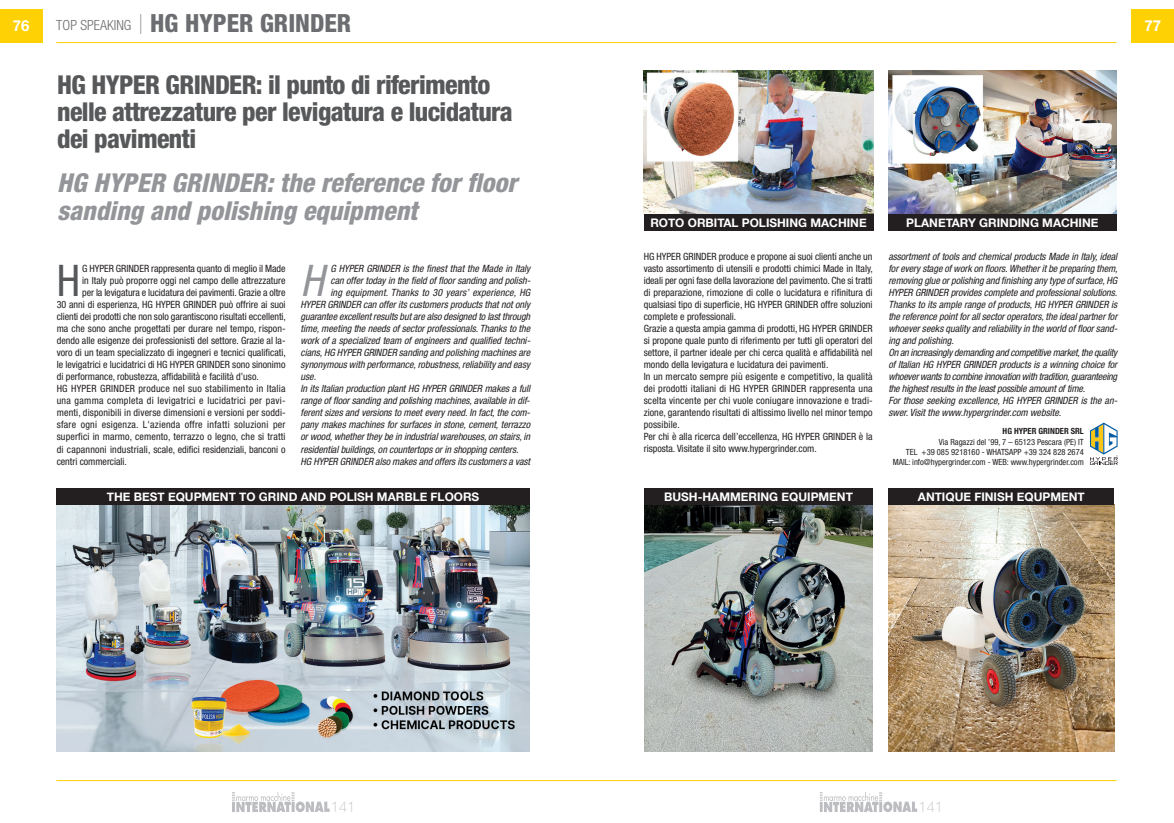
<style>
.page{position:relative;width:1174px;height:823px;background:#fff}
.page>*{position:absolute;margin:0;border:0;box-sizing:border-box;transform-origin:0 0}
.t1{font:condensed 43.6px "Helvetica Neue LT Std";color:#57585a}
.t2{font:italic condensed 43.6px "Helvetica Neue LT Std";color:#939598}
.t3{font:800 condensed 26px/27px "Helvetica Neue LT Std";letter-spacing:-.025em;color:#57585a}
.t4{font:italic 800 condensed 26px/27px "Helvetica Neue LT Std";color:#939598}
.t5{font:800 condensed 25px "Helvetica Neue LT Std";color:#6c6d70}
.t6{font:700 15px "Helvetica Neue";color:#fff}
.t7{font:100 14.6px "Helvetica Neue LT Std";color:#bcbdc0}
.t8{font:300 condensed 14px "Helvetica Neue LT Std";color:#6c6d70}
.t9{font:700 11.8px "Helvetica Neue";color:#fff}
.t10{font:condensed 10px/12px "Helvetica Neue LT Std";color:#231f20;text-align:justify}
.t11{font:italic condensed 10px/12px "Helvetica Neue LT Std";color:#231f20;text-align:justify}
.t12{font:condensed 8.5px "Helvetica Neue LT Std";color:#231f20}
.t13{font:700 condensed 8.5px "Helvetica Neue LT Std";color:#231f20}
.s1{font-family:"Nanum Gothic";font-weight:800;font-stretch:normal;font-size:20px}
</style>
<div class="page">
<div style="left:1131px;top:9px;width:43px;height:34px;background:#fed105"></div>
<div style="left:0;top:9px;width:43px;height:34px;background:#fed105"></div>
<svg style="left:820px;top:792px;width:98px;height:19px"></svg>
<svg style="left:232px;top:792px;width:98px;height:19px"></svg>
<hr style="left:56px;top:42px;width:1060px;height:1px;background:#fed105">
<hr style="left:56px;top:779px;width:1060px;height:1px;background:#fed105">
<img style="left:56px;top:504px;width:474px;height:247px">
<img style="left:888px;top:71px;width:228px;height:143px">
<img style="left:644px;top:504px;width:228px;height:247px">
<img style="left:888px;top:504px;width:226px;height:247px">
<img style="left:643px;top:71px;width:230px;height:143px">
<svg style="left:1090px;top:430px;width:28px;height:35px"></svg>
<svg style="left:1090px;top:422px;width:27px;height:42px"></svg>
<div style="left:644px;top:488px;width:228px;height:16px;background:#231f20"></div>
<div style="left:888px;top:488px;width:226px;height:16px;background:#231f20"></div>
<div style="left:643px;top:214px;width:230px;height:16px;background:#231f20"></div>
<div style="left:888px;top:214px;width:228px;height:16px;background:#231f20"></div>
<div style="left:56px;top:488px;width:474px;height:16px;background:#231f20"></div>
<p class="t8" style="left:56px;top:16px;width:95px">TOP SPEAKING<span class="s1">│</span></p>
<p class="t5" style="left:150px;top:14px;width:202px">HG HYPER GRINDER</p>
<p class="t6" style="left:13px;top:17px;width:18px">76</p>
<p class="t6" style="left:1144px;top:17px;width:18px">77</p>
<p class="t3" style="left:57px;top:74px;width:457px">HG HYPER GRINDER: il punto di riferimento nelle attrezzature per levigatura e lucidatura dei pavimenti</p>
<p class="t4" style="left:57px;top:172px;width:461px">HG HYPER GRINDER: the reference for floor sanding and polishing equipment</p>
<p class="t1" style="left:57px;top:265px;width:25px">H</p>
<p class="t10" style="left:82px;top:263px;width:205px">G HYPER GRINDER rappresenta quanto di meglio il Made</p>
<p class="t10" style="left:82px;top:275px;width:205px">in Italy può proporre oggi nel campo delle attrezzature</p>
<p class="t10" style="left:82px;top:287px;width:205px">per la levigatura e lucidatura dei pavimenti. Grazie a oltre</p>
<p class="t10" style="left:57px;top:299px;width:230px">30 anni di esperienza, HG HYPER GRINDER può offrire ai suoi</p>
<p class="t10" style="left:57px;top:311px;width:231px">clienti dei prodotti che non solo garantiscono risultati eccellenti,</p>
<p class="t10" style="left:57px;top:323px;width:230px">ma che sono anche progettati per durare nel tempo, rispon-</p>
<p class="t10" style="left:57px;top:335px;width:230px">dendo alle esigenze dei professionisti del settore. Grazie al la-</p>
<p class="t10" style="left:57px;top:347px;width:231px">voro di un team specializzato di ingegneri e tecnici qualificati,</p>
<p class="t10" style="left:57px;top:359px;width:230px">le levigatrici e lucidatrici di HG HYPER GRINDER sono sinonimo</p>
<p class="t10" style="left:57px;top:371px;width:204px">di performance, robustezza, affidabilità e facilità d’uso.</p>
<p class="t10" style="left:57px;top:383px;width:230px">HG HYPER GRINDER produce nel suo stabilimento in Italia una gamma completa di levigatrici e lucidatrici per pavi&shy;menti, disponibili in diverse dimensioni e versioni per soddi&shy;sfare ogni esigenza. L'azienda offre infatti soluzioni per superfici in marmo, cemento, terrazzo o legno, che si tratti di capannoni industriali, scale, edifici residenziali, banconi o centri commerciali.</p>
<p class="t2" style="left:300px;top:265px;width:25px">H</p>
<p class="t11" style="left:330px;top:263px;width:201px">G HYPER GRINDER is the finest that the Made in Italy</p>
<p class="t11" style="left:330px;top:275px;width:201px">can offer today in the field of floor sanding and polish-</p>
<p class="t11" style="left:330px;top:287px;width:201px">ing equipment. Thanks to 30 years’ experience, HG</p>
<p class="t11" style="left:300px;top:299px;width:231px">HYPER GRINDER can offer its customers products that not only</p>
<p class="t11" style="left:300px;top:311px;width:231px">guarantee excellent results but are also designed to last through</p>
<p class="t11" style="left:300px;top:323px;width:231px">time, meeting the needs of sector professionals. Thanks to the</p>
<p class="t11" style="left:300px;top:335px;width:231px">work of a specialized team of engineers and qualified techni-</p>
<p class="t11" style="left:300px;top:347px;width:231px">cians, HG HYPER GRINDER sanding and polishing machines are</p>
<p class="t11" style="left:300px;top:359px;width:231px">synonymous with performance, robustness, reliability and easy</p>
<p class="t11" style="left:300px;top:371px;width:17px">use.</p>
<p class="t11" style="left:300px;top:383px;width:231px">In its Italian production plant HG HYPER GRINDER makes a full range of floor sanding and polishing machines, available in dif&shy;ferent sizes and versions to meet every need. In fact, the com&shy;pany makes machines for surfaces in stone, cement, terrazzo or wood, whether they be in industrial warehouses, on stairs, in residential buildings, on countertops or in shopping centers.</p>
<p class="t11" style="left:300px;top:455px;width:231px">HG HYPER GRINDER also makes and offers its customers a vast</p>
<p class="t9" style="left:107px;top:489px;width:374px">THE BEST EQUPMENT TO GRIND AND POLISH MARBLE FLOORS</p>
<p class="t9" style="left:650px;top:215px;width:218px">ROTO ORBITAL POLISHING MACHINE</p>
<p class="t9" style="left:906px;top:215px;width:194px">PLANETARY GRINDING MACHINE</p>
<p class="t10" style="left:643px;top:251px;width:231px">HG HYPER GRINDER produce e propone ai suoi clienti anche un vasto assortimento di utensili e prodotti chimici Made in Italy, ideali per ogni fase della lavorazione del pavimento. Che si tratti di preparazione, rimozione di colle o lucidatura e rifinitura di qualsiasi tipo di superficie, HG HYPER GRINDER offre soluzioni complete e professionali.</p>
<p class="t10" style="left:643px;top:323px;width:230px">Grazie a questa ampia gamma di prodotti, HG HYPER GRINDER si propone quale punto di riferimento per tutti gli operatori del settore, il partner ideale per chi cerca qualità e affidabilità nel mondo della levigatura e lucidatura dei pavimenti.</p>
<p class="t10" style="left:643px;top:371px;width:230px">In un mercato sempre più esigente e competitivo, la qualità dei prodotti italiani di HG HYPER GRINDER rappresenta una scelta vincente per chi vuole coniugare innovazione e tradi&shy;zione, garantendo risultati di altissimo livello nel minor tempo possibile.</p>
<p class="t10" style="left:643px;top:431px;width:230px">Per chi è alla ricerca dell’eccellenza, HG HYPER GRINDER è la risposta. Visitate il sito www.hypergrinder.com.</p>
<p class="t11" style="left:888px;top:251px;width:231px">assortment of tools and chemical products Made in Italy, ideal for every stage of work on floors. Whether it be preparing them, removing glue or polishing and finishing any type of surface, HG HYPER GRINDER provides complete and professional solutions.</p>
<p class="t11" style="left:888px;top:299px;width:230px">Thanks to its ample range of products, HG HYPER GRINDER is the reference point for all sector operators, the ideal partner for whoever seeks quality and reliability in the world of floor sand&shy;ing and polishing.</p>
<p class="t11" style="left:888px;top:347px;width:230px">On an increasingly demanding and competitive market, the quality of Italian HG HYPER GRINDER products is a winning choice for whoever wants to combine innovation with tradition, guaranteeing the highest results in the least possible amount of time.</p>
<p class="t11" style="left:888px;top:395px;width:230px">For those seeking excellence, HG HYPER GRINDER is the an&shy;swer. Visit the www.hypergrinder.com website.</p>
<p class="t13" style="left:1002px;top:426px;width:83px">HG HYPER GRINDER SRL</p>
<p class="t12" style="left:939px;top:438px;width:146px">Via Ragazzi del ’99, 7 – 65123 Pescara (PE) IT</p>
<p class="t12" style="left:906px;top:448px;width:179px">TEL +39 085 9218160 - WHATSAPP +39 324 828 2674</p>
<p class="t12" style="left:892px;top:458px;width:193px">MAIL: info@hypergrinder.com - WEB: www.hypergrinder.com</p>
<p class="t9" style="left:664px;top:489px;width:190px">BUSH-HAMMERING EQUIPMENT</p>
<p class="t9" style="left:918px;top:489px;width:168px">ANTIQUE FINISH EQUPMENT</p>
<p class="t7" style="left:331px;top:797px;width:26px">141</p>
<p class="t7" style="left:918px;top:797px;width:26px">141</p>
</div>
